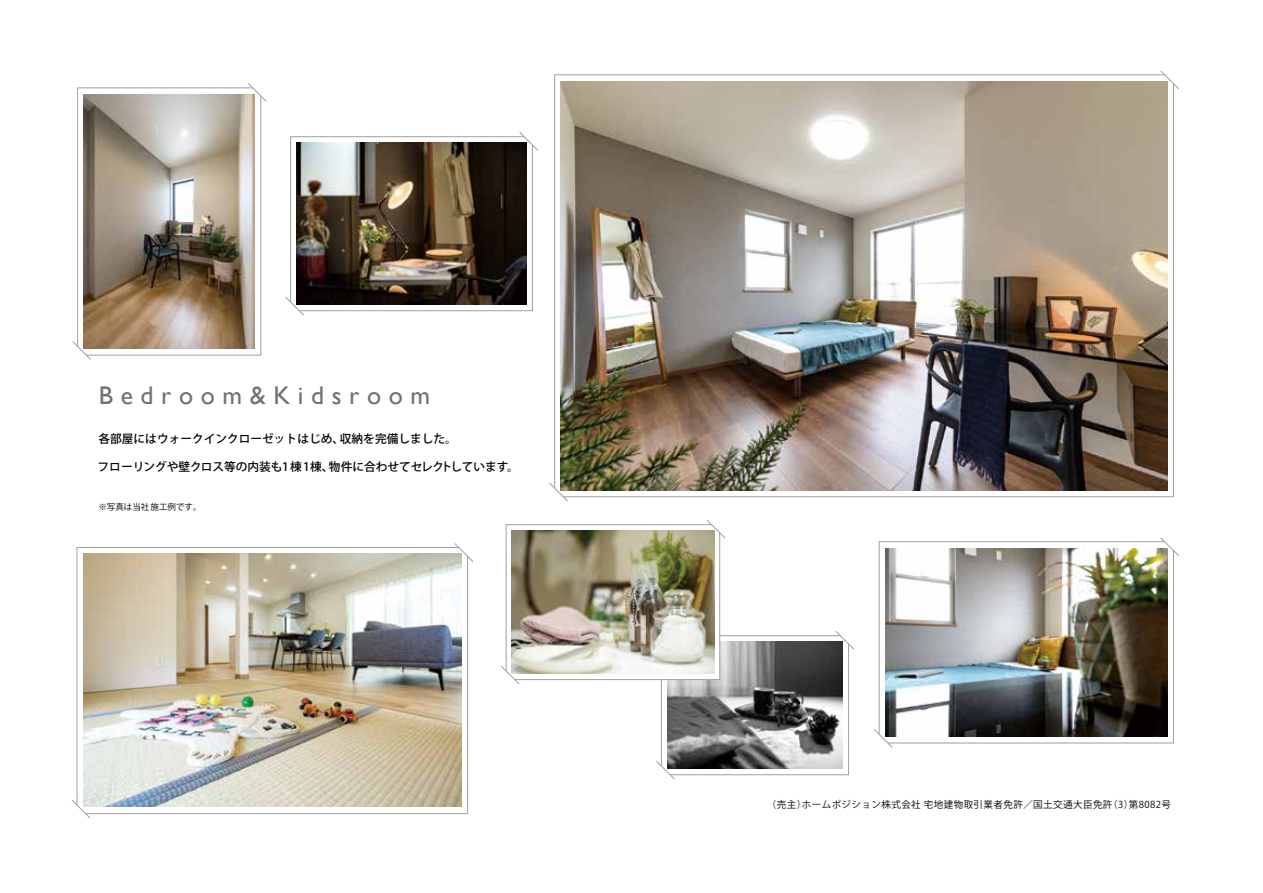
<style>
.page{position:relative;width:1263px;height:893px;background:#fff}
.page>*{position:absolute;margin:0;border:0;box-sizing:border-box;transform-origin:0 0}
.t1{font:25.5px "Gill Sans";letter-spacing:.3em;color:#727171}
.t2{font:500 11.7px "Koz Go Pr 6 N";color:#000}
.t3{font:9.6px "Koz Go Pr 6 N";letter-spacing:.04em;color:#000}
.t4{font:8.55px "Koz Go Pr 6 N";color:#000}
</style>
<div class="page">
<div style="left:77px;top:87px;width:184px;height:268px;border:1px solid #9fa0a0"></div>
<svg style="left:248px;top:83px;width:19px;height:19px"></svg>
<svg style="left:72px;top:341px;width:19px;height:19px"></svg>
<img style="left:83px;top:94px;width:172px;height:255px">
<img style="left:561px;top:81px;width:607px;height:409px">
<svg style="left:1160px;top:70px;width:19px;height:20px"></svg>
<svg style="left:549px;top:483px;width:19px;height:19px"></svg>
<div style="left:879px;top:541px;width:295px;height:202px;border:1px solid #9fa0a0"></div>
<img style="left:885px;top:548px;width:283px;height:188px">
<svg style="left:1160px;top:537px;width:19px;height:19px"></svg>
<svg style="left:874px;top:729px;width:19px;height:19px"></svg>
<div style="left:290px;top:136px;width:243px;height:175px;border:1px solid #9fa0a0"></div>
<img style="left:296px;top:143px;width:231px;height:162px">
<svg style="left:519px;top:132px;width:19px;height:19px"></svg>
<svg style="left:285px;top:297px;width:19px;height:19px"></svg>
<div style="left:661px;top:635px;width:188px;height:140px;border:1px solid #9fa0a0"></div>
<img style="left:667px;top:641px;width:176px;height:128px">
<svg style="left:835px;top:631px;width:19px;height:19px"></svg>
<svg style="left:656px;top:760px;width:19px;height:20px"></svg>
<div style="left:506px;top:525px;width:214px;height:155px;background:#fff"></div>
<div style="left:506px;top:524px;width:214px;height:156px;border:1px solid #9fa0a0"></div>
<img style="left:512px;top:530px;width:202px;height:144px">
<svg style="left:706px;top:520px;width:20px;height:19px"></svg>
<svg style="left:501px;top:665px;width:19px;height:20px"></svg>
<div style="left:77px;top:547px;width:391px;height:267px;border:1px solid #9fa0a0"></div>
<img style="left:83px;top:554px;width:379px;height:253px">
<svg style="left:454px;top:543px;width:19px;height:19px"></svg>
<svg style="left:71px;top:799px;width:20px;height:20px"></svg>
<h1 class="t1" style="left:99px;top:381px;width:333px">Bedroom&amp;Kidsroom</h1>
<p class="t2" style="left:99px;top:432px;width:360px">各部屋にはウォークインクローゼットはじめ、収納を完備しました。</p>
<p class="t2" style="left:98px;top:460px;width:423px">フローリングや壁クロス等の内装も1棟1棟、物件に合わせてセレクトしています。</p>
<p class="t4" style="left:98px;top:502px;width:105px">※写真は当社施工例です。</p>
<p class="t3" style="left:767px;top:799px;width:406px">（売主）ホームポジション株式会社 宅地建物取引業者免許／国土交通大臣免許（3）第8082号</p>
</div>
